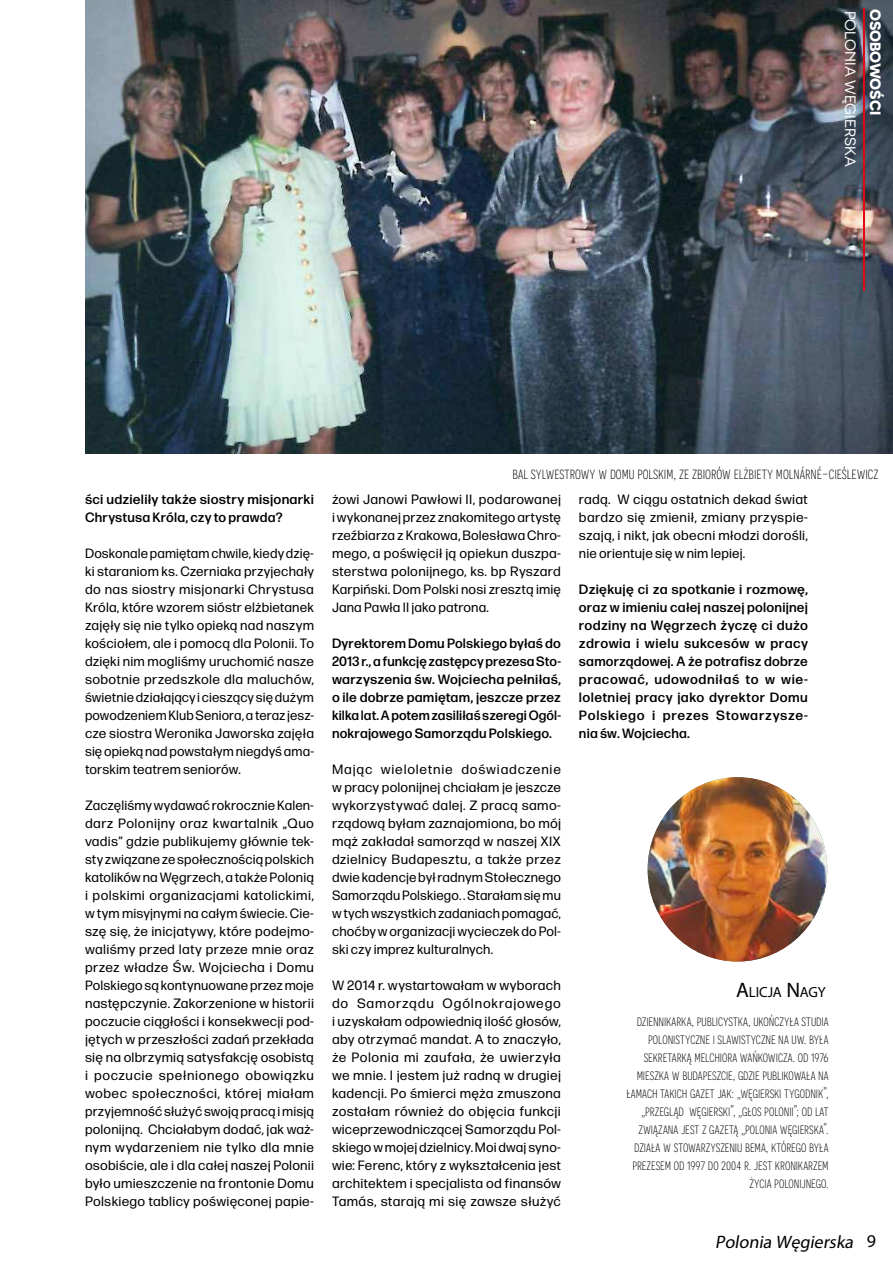
<style>
.page{position:relative;width:893px;height:1263px;background:#fff}
.page>*{position:absolute;margin:0;border:0;box-sizing:border-box;transform-origin:0 0}
.t1{font:italic 18px "Myriad Pro";color:#000}
.t2{font:300 16.65px "Novecentosanscondensed";color:#000}
.t3{font:300 15.15px/18px "Novecentosanscondensed";letter-spacing:-.005em;color:#000;text-align:right}
.t4{font:15px "Novecentosanswide";color:#fff}
.t5{font:700 15px "Novecentosanswide";color:#fff}
.t6{font:14.7px "Myriad Pro";letter-spacing:-.01em;color:#000}
.t7{font:13.5px/18px "Forma DJR Micro";letter-spacing:.015em;color:#000;text-align:justify}
.t8{font:500 13.5px/18px "Forma DJR Micro";letter-spacing:.015em;color:#000;text-align:justify}
.s1{font-size:21px}
.s2{font-style:normal}
</style>
<div class="page">
<img style="left:85px;top:0;width:808px;height:454px">
<hr style="left:863px;top:9px;width:2px;height:282px;background:#e30613">
<img style="left:648px;top:777px;width:179px;height:184px">
<p class="t4" style="left:859px;top:11px;width:158px;rotate:90deg">POLONIA WĘGIERSKA</p>
<p class="t5" style="left:885px;top:9px;width:108px;rotate:90deg">OSOBOWOŚCI</p>
<p class="t8" style="left:85px;top:490px;width:230px">ści udzieliły także siostry misjonarki<br>Chrystusa Króla, czy to prawda?</p>
<p class="t7" style="left:85px;top:544px;width:230px">Doskonale pamiętam chwile, kiedy dzię&shy;ki staraniom ks. Czerniaka przyjechały do nas siostry misjonarki Chrystusa Króla, które wzorem sióstr elżbietanek zajęły się nie tylko opieką nad naszym kościołem, ale i pomocą dla Polonii. To dzięki nim mogliśmy uruchomić nasze sobotnie przedszkole dla maluchów, świetnie działający i cieszący się dużym powodzeniem Klub Seniora, a teraz jesz&shy;cze siostra Weronika Jaworska zajęła się opieką nad powstałym niegdyś ama&shy;torskim teatrem seniorów.</p>
<p class="t7" style="left:85px;top:796px;width:230px">Zaczęliśmy wydawać rokrocznie Kalen&shy;darz Polonijny oraz kwartalnik „Quo vadis” gdzie publikujemy głównie tek&shy;sty związane ze społecznością polskich katolików na Węgrzech, a także Polonią i polskimi organizacjami katolickimi, w tym misyjnymi na całym świecie. Cie&shy;szę się, że inicjatywy, które podejmo&shy;waliśmy przed laty przeze mnie oraz przez władze Św. Wojciecha i Domu Polskiego są kontynuowane przez moje następczynie. Zakorzenione w historii poczucie ciągłości i konsekwecji pod&shy;jętych w przeszłości zadań przekłada się na olbrzymią satysfakcję osobistą i poczucie spełnionego obowiązku wobec społeczności, której miałam przyjemność służyć swoją pracą i misją polonijną. Chciałabym dodać, jak waż&shy;nym wydarzeniem nie tylko dla mnie osobiście, ale i dla całej naszej Polonii było umieszczenie na frontonie Domu Polskiego tablicy poświęconej papie-</p>
<p class="t2" style="left:512px;top:464px;width:368px">bal sylwestrowy w domu polskim, ze zbiorów elżbiety molnárné-cieślewicz</p>
<p class="t7" style="left:332px;top:490px;width:230px">żowi Janowi Pawłowi II, podarowanej i wykonanej przez znakomitego artystę rzeźbiarza z Krakowa, Bolesława Chro&shy;mego, a poświęcił ją opiekun duszpa&shy;sterstwa polonijnego, ks. bp Ryszard Karpiński. Dom Polski nosi zresztą imię Jana Pawła II jako patrona.</p>
<p class="t8" style="left:332px;top:634px;width:230px">Dyrektorem Domu Polskiego byłaś do 2013 r., a funkcję zastępcy prezesa Sto&shy;warzyszenia św. Wojciecha pełniłaś, o ile dobrze pamiętam, jeszcze przez kilka lat. A potem zasiliłaś szeregi Ogól&shy;nokrajowego Samorządu Polskiego.</p>
<p class="t7" style="left:332px;top:760px;width:230px">Mając wieloletnie doświadczenie w pracy polonijnej chciałam je jeszcze wykorzystywać dalej. Z pracą samo&shy;rządową byłam zaznajomiona, bo mój mąż zakładał samorząd w naszej XIX dzielnicy Budapesztu, a także przez dwie kadencje był radnym Stołecznego Samorządu Polskiego. . Starałam się mu w tych wszystkich zadaniach pomagać, choćby w organizacji wycieczek do Pol&shy;ski czy imprez kulturalnych.</p>
<p class="t7" style="left:332px;top:976px;width:230px">W 2014 r. wystartowałam w wyborach do Samorządu Ogólnokrajowego i uzyskałam odpowiednią ilość głosów, aby otrzymać mandat. A to znaczyło, że Polonia mi zaufała, że uwierzyła we mnie. I jestem już radną w drugiej kadencji. Po śmierci męża zmuszona zostałam również do objęcia funkcji wiceprzewodniczącej Samorządu Pol&shy;skiego w mojej dzielnicy. Moi dwaj syno&shy;wie: Ferenc, który z wykształcenia jest architektem i specjalista od finansów Tamás, starają mi się zawsze służyć</p>
<p class="t7" style="left:579px;top:490px;width:230px">radą. W ciągu ostatnich dekad świat bardzo się zmienił, zmiany przyspie&shy;szają, i nikt, jak obecni młodzi dorośli, nie orientuje się w nim lepiej.</p>
<p class="t8" style="left:579px;top:580px;width:230px">Dziękuję ci za spotkanie i rozmowę, oraz w imieniu całej naszej polonijnej rodziny na Węgrzech życzę ci dużo zdrowia i wielu sukcesów w pracy samorządowej. A że potrafisz dobrze pracować, udowodniłaś to w wie&shy;loletniej pracy jako dyrektor Domu Polskiego i prezes Stowarzysze&shy;nia św. Wojciecha.</p>
<p class="t6" style="left:736px;top:982px;width:91px"><span class="s1">A</span>LICJA <span class="s1">N</span>AGY</p>
<p class="t3" style="left:626px;top:1012px;width:204px">dziennikarka, publicystka, ukończyła studia polonistyczne i slawistyczne na uw. była sekretarką melchiora wańkowicza. od 1976 mieszka w budapeszcie, gdzie publikowała na łamach takich gazet jak: „węgierski tygodnik”, „przegląd węgierski”, „głos polonii”; od lat związana jest z gazetą „polonia węgierska”. działa w stowarzyszeniu bema, którego była prezesem od 1997 do 2004 r. jest kronikarzem życia polonijnego.</p>
<h1 class="t1" style="left:715px;top:1231px;width:162px">Polonia Węgierska <span class="s2">9</span></h1>
</div>
